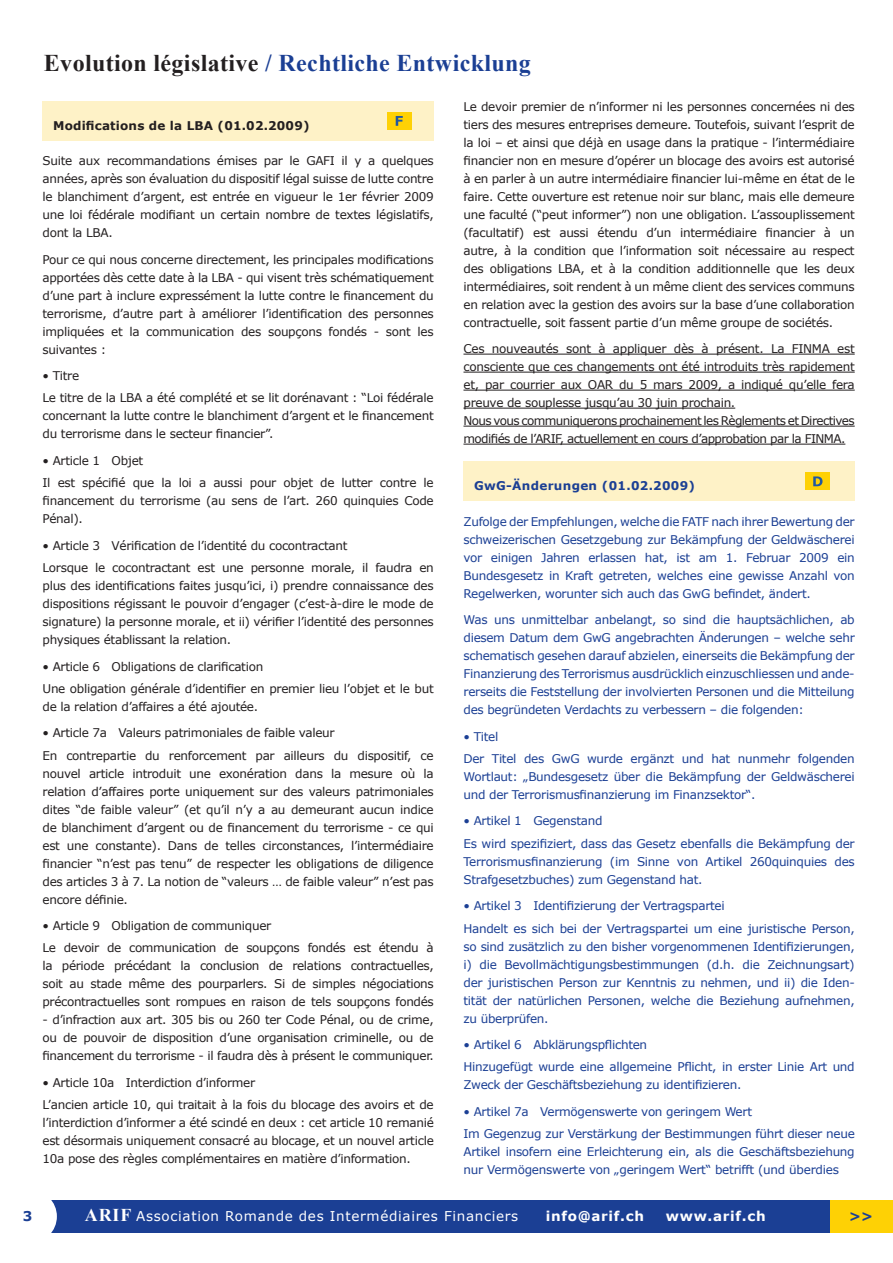
<style>
.page{position:relative;width:893px;height:1263px;background:#fff}
.page>*{position:absolute;margin:0;border:0;box-sizing:border-box;transform-origin:0 0}
.t1{font:700 24px "Times New Roman";letter-spacing:.015em;color:#1b3f94}
.t2{font:13.5px "Verdana";letter-spacing:.05em;color:#fff}
.t3{font:700 13.5px "Verdana";letter-spacing:.05em;color:#fff}
.t4{font:700 13.5px "Verdana";color:#1b3f94}
.t5{font:12px/18px "Verdana";letter-spacing:-.025em;color:#231f20}
.t6{font:12px/18px "Verdana";letter-spacing:-.025em;color:#1b3f94}
.t7{font:700 12px "Verdana";letter-spacing:.015em;color:#231f20}
.t8{font:700 12px "Verdana";letter-spacing:.025em;color:#1b3f94}
.s1{color:#231f20}
.s2{font-family:"Times New Roman";font-weight:700;font-size:18px}
</style>
<div class="page">
<div style="left:829px;top:1200px;width:64px;height:32px;background:#fed105"></div>
<div style="left:43px;top:1200px;width:787px;height:32px;background:#1b3f94"></div>
<div style="left:4px;top:1190px;width:53px;height:53px;background:#fff;border-radius:50%"></div>
<div style="left:43px;top:101px;width:391px;height:39px;background:#fef2c7"></div>
<div style="left:387px;top:112px;width:25px;height:18px;background:#fed105"></div>
<svg style="left:396px;top:116px;width:7px;height:10px"></svg>
<hr style="left:463px;top:354px;width:392px;height:1px;background:#231f20">
<hr style="left:463px;top:372px;width:392px;height:1px;background:#231f20">
<hr style="left:463px;top:390px;width:392px;height:1px;background:#231f20">
<hr style="left:463px;top:408px;width:272px;height:1px;background:#231f20">
<hr style="left:463px;top:426px;width:392px;height:1px;background:#231f20">
<hr style="left:463px;top:444px;width:382px;height:1px;background:#231f20">
<div style="left:463px;top:462px;width:392px;height:39px;background:#fef2c7"></div>
<div style="left:805px;top:472px;width:25px;height:18px;background:#fed105"></div>
<svg style="left:813px;top:476px;width:9px;height:10px"></svg>
<h1 class="t1" style="left:44px;top:47px;width:488px"><span class="s1">Evolution législative</span> / Rechtliche Entwicklung</h1>
<p class="t5" style="left:463px;top:97px;width:393px;text-align:justify">Le devoir premier de n’informer ni les personnes concernées ni des tiers des mesures entreprises demeure. Toutefois, suivant l’esprit de la loi – et ainsi que déjà en usage dans la pratique - l’intermédiaire financier non en mesure d’opérer un blocage des avoirs est autorisé à en parler à un autre intermédiaire financier lui-même en état de le faire. Cette ouverture est retenue noir sur blanc, mais elle demeure une faculté (“peut informer”) non une obligation. L’assouplissement (facultatif) est aussi étendu d’un intermédiaire financier à un autre, à la condition que l’information soit nécessaire au respect des obligations LBA, et à la condition additionnelle que les deux intermédiaires, soit rendent à un même client des services communs en relation avec la gestion des avoirs sur la base d’une collaboration contractuelle, soit fassent partie d’un même groupe de sociétés.</p>
<p class="t5" style="left:463px;top:339px;width:393px">Ces nouveautés sont à appliquer dès à présent. La FINMA est consciente que ces changements ont été introduits très rapidement et, par courrier aux OAR du 5 mars 2009, a indiqué qu’elle fera preuve de souplesse jusqu’au 30 juin prochain.<br>Nous vous communiquerons prochainement les Règlements et Directives modifiés de l’ARIF, actuellement en cours d’approbation par la FINMA.</p>
<p class="t8" style="left:474px;top:478px;width:222px">GwG-Änderungen (01.02.2009)</p>
<p class="t6" style="left:463px;top:512px;width:393px;text-align:justify">Zufolge der Empfehlungen, welche die FATF nach ihrer Bewertung der schweizerischen Gesetzgebung zur Bekämpfung der Geldwäscherei vor einigen Jahren erlassen hat, ist am 1. Februar 2009 ein Bundesgesetz in Kraft getreten, welches eine gewisse Anzahl von Regelwerken, worunter sich auch das GwG befindet, ändert.</p>
<p class="t6" style="left:463px;top:610px;width:393px;text-align:justify">Was uns unmittelbar anbelangt, so sind die hauptsächlichen, ab diesem Datum dem GwG angebrachten Änderungen – welche sehr schematisch gesehen darauf abzielen, einerseits die Bekämpfung der Finanzierung des Terrorismus ausdrücklich einzuschliessen und ande&shy;rerseits die Feststellung der involvierten Personen und die Mitteilung des begründeten Verdachts zu verbessern – die folgenden:</p>
<p class="t6" style="left:463px;top:725px;width:393px;line-height:22.2px">• Titel<br>Der Titel des GwG wurde ergänzt und hat nunmehr folgenden</p>
<p class="t6" style="left:463px;top:767px;width:393px">Wortlaut: „Bundesgesetz über die Bekämpfung der Geldwäscherei und der Terrorismusfinanzierung im Finanzsektor“.</p>
<p class="t6" style="left:463px;top:810px;width:393px;line-height:22.2px">• Artikel 1 Gegenstand<br>Es wird spezifiziert, dass das Gesetz ebenfalls die Bekämpfung der</p>
<p class="t6" style="left:463px;top:852px;width:393px">Terrorismusfinanzierung (im Sinne von Artikel 260quinquies des<br>Strafgesetzbuches) zum Gegenstand hat.</p>
<p class="t6" style="left:463px;top:894px;width:393px;line-height:22.2px">• Artikel 3 Identifizierung der Vertragspartei<br>Handelt es sich bei der Vertragspartei um eine juristische Person,</p>
<p class="t6" style="left:463px;top:937px;width:393px;text-align:justify">so sind zusätzlich zu den bisher vorgenommenen Identifizierungen, i) die Bevollmächtigungsbestimmungen (d.h. die Zeichnungsart) der juristischen Person zur Kenntnis zu nehmen, und ii) die Iden&shy;tität der natürlichen Personen, welche die Beziehung aufnehmen, zu überprüfen.</p>
<p class="t6" style="left:463px;top:1033px;width:393px;line-height:22.2px">• Artikel 6 Abklärungspflichten<br>Hinzugefügt wurde eine allgemeine Pflicht, in erster Linie Art und</p>
<p class="t6" style="left:463px;top:1075px;width:279px">Zweck der Geschäftsbeziehung zu identifizieren.</p>
<p class="t6" style="left:463px;top:1100px;width:393px;line-height:22.2px">• Artikel 7a Vermögenswerte von geringem Wert<br>Im Gegenzug zur Verstärkung der Bestimmungen führt dieser neue</p>
<p class="t6" style="left:463px;top:1142px;width:393px">Artikel insofern eine Erleichterung ein, als die Geschäftsbeziehung nur Vermögenswerte von „geringem Wert“ betrifft (und überdies</p>
<p class="t2" style="left:85px;top:1208px;width:435px"><span class="s2">ARIF</span> Association Romande des Intermédiaires Financiers</p>
<p class="t3" style="left:546px;top:1208px;width:100px">info@arif.ch</p>
<p class="t3" style="left:666px;top:1208px;width:101px">www.arif.ch</p>
<p class="t7" style="left:53px;top:118px;width:258px">Modifications de la LBA (01.02.2009)</p>
<p class="t5" style="left:43px;top:151px;width:393px;text-align:justify">Suite aux recommandations émises par le GAFI il y a quelques années, après son évaluation du dispositif légal suisse de lutte contre le blanchiment d’argent, est entrée en vigueur le 1er février 2009 une loi fédérale modifiant un certain nombre de textes législatifs, dont la LBA.</p>
<p class="t5" style="left:43px;top:250px;width:393px;text-align:justify">Pour ce qui nous concerne directement, les principales modifications apportées dès cette date à la LBA - qui visent très schématiquement d’une part à inclure expressément la lutte contre le financement du terrorisme, d’autre part à améliorer l’identification des personnes impliquées et la communication des soupçons fondés - sont les suivantes :</p>
<p class="t5" style="left:43px;top:364px;width:393px;line-height:22.2px">• Titre<br>Le titre de la LBA a été complété et se lit dorénavant : “Loi fédérale</p>
<p class="t5" style="left:43px;top:407px;width:393px">concernant la lutte contre le blanchiment d’argent et le financement du terrorisme dans le secteur financier”.</p>
<p class="t5" style="left:43px;top:449px;width:393px;line-height:22.2px">• Article 1 Objet<br>Il est spécifié que la loi a aussi pour objet de lutter contre le</p>
<p class="t5" style="left:43px;top:491px;width:393px">financement du terrorisme (au sens de l’art. 260 quinquies Code<br>Pénal).</p>
<p class="t5" style="left:43px;top:534px;width:393px;line-height:22.2px">• Article 3 Vérification de l’identité du cocontractant<br>Lorsque le cocontractant est une personne morale, il faudra en</p>
<p class="t5" style="left:43px;top:576px;width:393px;text-align:justify">plus des identifications faites jusqu’ici, i) prendre connaissance des dispositions régissant le pouvoir d’engager (c’est-à-dire le mode de signature) la personne morale, et ii) vérifier l’identité des personnes physiques établissant la relation.</p>
<p class="t5" style="left:43px;top:655px;width:393px;line-height:22.2px">• Article 6 Obligations de clarification<br>Une obligation générale d’identifier en premier lieu l’objet et le but</p>
<p class="t5" style="left:43px;top:697px;width:217px">de la relation d’affaires a été ajoutée.</p>
<p class="t5" style="left:43px;top:721px;width:393px;line-height:22.2px">• Article 7a Valeurs patrimoniales de faible valeur<br>En contrepartie du renforcement par ailleurs du dispositif, ce</p>
<p class="t5" style="left:43px;top:764px;width:393px;text-align:justify">nouvel article introduit une exonération dans la mesure où la relation d’affaires porte uniquement sur des valeurs patrimoniales dites “de faible valeur” (et qu’il n’y a au demeurant aucun indice de blanchiment d’argent ou de financement du terrorisme - ce qui est une constante). Dans de telles circonstances, l’intermédiaire financier “n’est pas tenu” de respecter les obligations de diligence des articles 3 à 7. La notion de “valeurs … de faible valeur” n’est pas encore définie.</p>
<p class="t5" style="left:43px;top:914px;width:393px;line-height:22.2px">• Article 9 Obligation de communiquer<br>Le devoir de communication de soupçons fondés est étendu à</p>
<p class="t5" style="left:43px;top:956px;width:393px;text-align:justify">la période précédant la conclusion de relations contractuelles, soit au stade même des pourparlers. Si de simples négociations précontractuelles sont rompues en raison de tels soupçons fondés</p>
<p class="t5" style="left:43px;top:1010px;width:393px;text-align:justify">- d’infraction aux art. 305 bis ou 260 ter Code Pénal, ou de crime, ou de pouvoir de disposition d’une organisation criminelle, ou de financement du terrorisme - il faudra dès à présent le communiquer.</p>
<p class="t5" style="left:43px;top:1071px;width:393px;line-height:22.2px">• Article 10a Interdiction d’informer<br>L’ancien article 10, qui traitait à la fois du blocage des avoirs et de</p>
<p class="t5" style="left:43px;top:1113px;width:393px;text-align:justify">l’interdiction d’informer a été scindé en deux : cet article 10 remanié est désormais uniquement consacré au blocage, et un nouvel article 10a pose des règles complémentaires en matière d’information.</p>
<p class="t4" style="left:23px;top:1207px;width:11px">3</p>
<p class="t4" style="left:849px;top:1207px;width:25px">&gt;&gt;</p>
</div>
